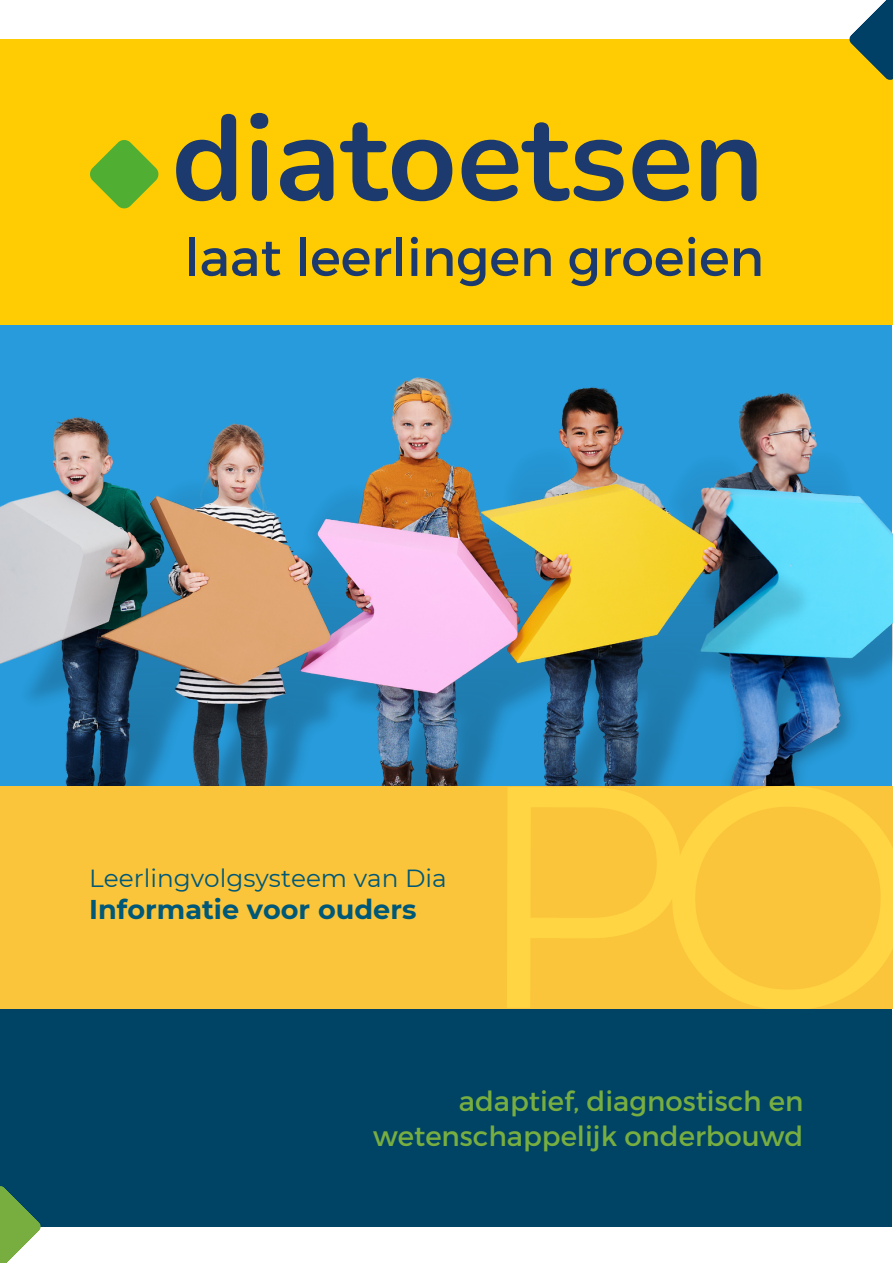
<style>
.page{position:relative;width:893px;height:1264px;background:#fff}
.page>*{position:absolute;margin:0;border:0;box-sizing:border-box;transform-origin:0 0}
.t1{font:700 120.75px "Nunito";color:#1d3a6e}
.t2{font:51.9px "Montserrat";color:#1d3a6e}
.t3{font:27.6px/34.8px "Montserrat";color:#78ae40;text-align:right}
.t4{font:700 27.15px "Montserrat";color:#005878}
.t5{font:24.75px "Montserrat";color:#005878}
</style>
<div class="page">
<div style="left:0;top:39px;width:892px;height:286px;background:#ffcc03"></div>
<div style="left:0;top:325px;width:891px;height:469px;background:#279bdb"></div>
<img style="left:813px;top:391px;width:79px;height:395px">
<img style="left:0;top:377px;width:813px;height:409px">
<div style="left:0;top:786px;width:892px;height:223px;background:#fbc53b"></div>
<svg style="left:849px;top:0;width:43px;height:80px"></svg>
<div style="left:0;top:1009px;width:891px;height:217px;background:#004465"></div>
<svg style="left:0;top:1186px;width:41px;height:76px"></svg>
<svg style="left:90px;top:140px;width:69px;height:69px"></svg>
<p class="t1" style="left:171px;top:78px;width:594px">diatoetsen</p>
<p class="t2" style="left:184px;top:224px;width:581px">laat leerlingen groeien</p>
<p class="t5" style="left:89px;top:863px;width:359px">Leerlingvolgsysteem van Dia</p>
<p class="t4" style="left:89px;top:892px;width:328px">Informatie voor ouders</p>
<p class="t3" style="left:373px;top:1082px;width:431px">adaptief, diagnostisch en wetenschappelijk onderbouwd</p>
</div>
